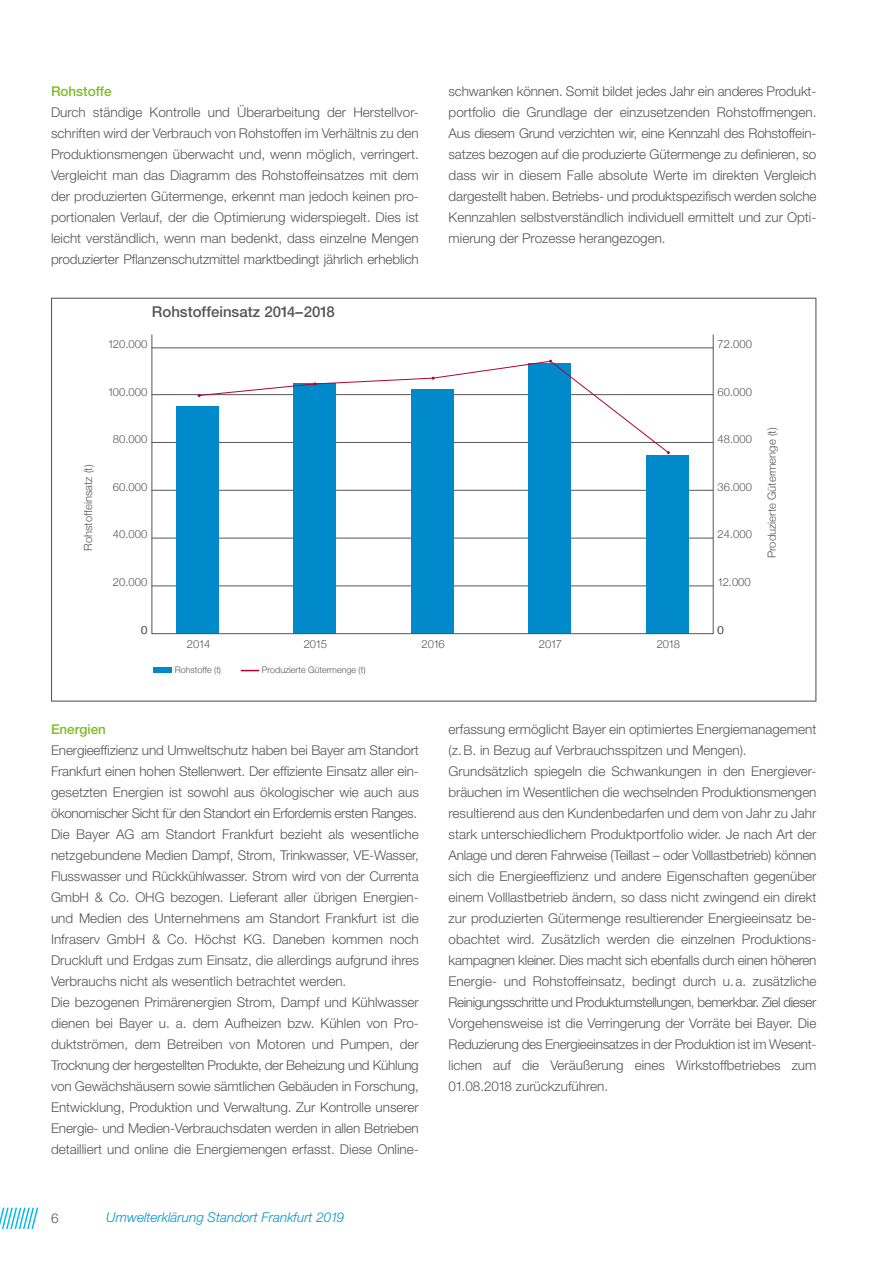
<style>
.page{position:relative;width:893px;height:1263px;background:#fff}
.page>*{position:absolute;margin:0;border:0;box-sizing:border-box;transform-origin:0 0}
.t1{font:500 15px "Helvetica Neue";color:#565656}
.t2{font:300 13.5px/21px "Helvetica Neue";color:#565656;text-align:justify}
.t3{font:italic 300 13.5px "Helvetica Neue CE";color:#0093cf}
.t4{font:500 13.5px "Helvetica Neue";color:#7fba25}
.t5{font:300 11.25px "Helvetica Neue";color:#565656}
.t6{font:300 9px "Helvetica Neue";color:#565656}
</style>
<div class="page">
<svg style="left:0;top:1208px;width:38px;height:21px"></svg>
<svg style="left:51px;top:298px;width:765px;height:404px"></svg>
<div style="left:293px;top:383px;width:43px;height:251px;background:#008acb"></div>
<div style="left:411px;top:389px;width:43px;height:245px;background:#008acb"></div>
<div style="left:529px;top:363px;width:42px;height:271px;background:#008acb"></div>
<div style="left:646px;top:456px;width:43px;height:178px;background:#008acb"></div>
<svg style="left:198px;top:360px;width:472px;height:94px"></svg>
<div style="left:152px;top:334px;width:562px;height:300px;border:1px solid #565656"></div>
<p class="t4" style="left:51px;top:83px;width:62px">Rohstoffe</p>
<p class="t2" style="left:51px;top:101px;width:369px">Durch ständige Kontrolle und Überarbeitung der Herstellvor&shy;schriften wird der Verbrauch von Rohstoffen im Verhältnis zu den Produktionsmengen überwacht und, wenn möglich, verringert.<br>Vergleicht man das Diagramm des Rohstoffeinsatzes mit dem der produzierten Gütermenge, erkennt man jedoch keinen pro&shy;portionalen Verlauf, der die Optimierung widerspiegelt. Dies ist leicht verständlich, wenn man bedenkt, dass einzelne Mengen produzierter Pflanzenschutzmittel marktbedingt jährlich erheblich</p>
<p class="t1" style="left:152px;top:303px;width:185px">Rohstoffeinsatz 2014–2018</p>
<p class="t2" style="left:449px;top:80px;width:369px">schwanken können. Somit bildet jedes Jahr ein anderes Produkt&shy;portfolio die Grundlage der einzusetzenden Rohstoffmengen.<br>Aus diesem Grund verzichten wir, eine Kennzahl des Rohstoffein&shy;satzes bezogen auf die produzierte Gütermenge zu definieren, so dass wir in diesem Falle absolute Werte im direkten Vergleich dargestellt haben. Betriebs- und produktspezifisch werden solche Kennzahlen selbstverständlich individuell ermittelt und zur Opti&shy;mierung der Prozesse herangezogen.</p>
<p class="t5" style="left:108px;top:335px;width:41px">120.000</p>
<p class="t5" style="left:717px;top:335px;width:36px">72.000</p>
<p class="t5" style="left:79px;top:551px;width:88px;rotate:-90deg">Rohstoffeinsatz (t)</p>
<p class="t5" style="left:108px;top:383px;width:41px">100.000</p>
<p class="t5" style="left:113px;top:430px;width:36px">80.000</p>
<p class="t5" style="left:113px;top:478px;width:36px">60.000</p>
<p class="t5" style="left:113px;top:525px;width:36px">40.000</p>
<p class="t5" style="left:113px;top:573px;width:36px">20.000</p>
<p class="t5" style="left:141px;top:620px;width:8px">0</p>
<p class="t5" style="left:187px;top:635px;width:25px">2014</p>
<p class="t5" style="left:304px;top:635px;width:25px">2015</p>
<p class="t6" style="left:175px;top:662px;width:48px">Rohstoffe (t)</p>
<p class="t6" style="left:262px;top:662px;width:105px">Produzierte Gütermenge (t)</p>
<p class="t5" style="left:421px;top:635px;width:25px">2016</p>
<p class="t5" style="left:539px;top:635px;width:25px">2017</p>
<p class="t5" style="left:657px;top:635px;width:25px">2018</p>
<p class="t5" style="left:717px;top:383px;width:36px">60.000</p>
<p class="t5" style="left:717px;top:430px;width:36px">48.000</p>
<p class="t5" style="left:717px;top:478px;width:36px">36.000</p>
<p class="t5" style="left:717px;top:525px;width:36px">24.000</p>
<p class="t5" style="left:717px;top:573px;width:35px">12.000</p>
<p class="t5" style="left:717px;top:620px;width:8px">0</p>
<p class="t5" style="left:763px;top:558px;width:132px;rotate:-90deg">Produzierte Gütermenge (t)</p>
<p class="t4" style="left:51px;top:721px;width:57px">Energien</p>
<p class="t2" style="left:51px;top:739px;width:369px;text-align:left">Energieeffizienz und Umweltschutz haben bei Bayer am Standort Frankfurt einen hohen Stellenwert. Der effiziente Einsatz aller ein&shy;gesetzten Energien ist sowohl aus ökologischer wie auch aus ökonomischer Sicht für den Standort ein Erfordernis ersten Ranges.<br>Die Bayer AG am Standort Frankfurt bezieht als wesentliche netzgebundene Medien Dampf, Strom, Trinkwasser, VE-Wasser, Flusswasser und Rückkühlwasser. Strom wird von der Currenta GmbH &amp; Co. OHG bezogen. Lieferant aller übrigen Energien&shy;und Medien des Unternehmens am Standort Frankfurt ist die Infraserv GmbH &amp; Co. Höchst KG. Daneben kommen noch Druckluft und Erdgas zum Einsatz, die allerdings aufgrund ihres Verbrauchs nicht als wesentlich betrachtet werden.<br>Die bezogenen Primärenergien Strom, Dampf und Kühlwasser dienen bei Bayer u. a. dem Aufheizen bzw. Kühlen von Pro&shy;duktströmen, dem Betreiben von Motoren und Pumpen, der Trocknung der hergestellten Produkte, der Beheizung und Kühlung von Gewächshäusern sowie sämtlichen Gebäuden in Forschung, Entwicklung, Produktion und Verwaltung. Zur Kontrolle unserer Energie- und Medien-Verbrauchsdaten werden in allen Betrieben detailliert und online die Energiemengen erfasst. Diese Online-</p>
<p class="t2" style="left:51px;top:1207px;width:9px">6</p>
<p class="t3" style="left:106px;top:1209px;width:240px">Umwelterklärung Standort Frankfurt 2019</p>
<p class="t2" style="left:449px;top:718px;width:369px;text-align:left">erfassung ermöglicht Bayer ein optimiertes Energiemanagement (z.B. in Bezug auf Verbrauchsspitzen und Mengen).<br>Grundsätzlich spiegeln die Schwankungen in den Energiever&shy;bräuchen im Wesentlichen die wechselnden Produktionsmengen resultierend aus den Kundenbedarfen und dem von Jahr zu Jahr stark unterschiedlichem Produktportfolio wider. Je nach Art der Anlage und deren Fahrweise (Teillast – oder Volllastbetrieb) können sich die Energieeffizienz und andere Eigenschaften gegenüber einem Volllastbetrieb ändern, so dass nicht zwingend ein direkt zur produzierten Gütermenge resultierender Energieeinsatz be&shy;obachtet wird. Zusätzlich werden die einzelnen Produktions&shy;kampagnen kleiner. Dies macht sich ebenfalls durch einen höheren Energie- und Rohstoffeinsatz, bedingt durch u.a. zusätzliche Reinigungsschritte und Produktumstellungen, bemerkbar. Ziel dieser Vorgehensweise ist die Verringerung der Vorräte bei Bayer. Die Reduzierung des Energieeinsatzes in der Produktion ist im Wesent&shy;lichen auf die Veräußerung eines Wirkstoffbetriebes zum 01.08.2018 zurückzuführen.</p>
</div>
